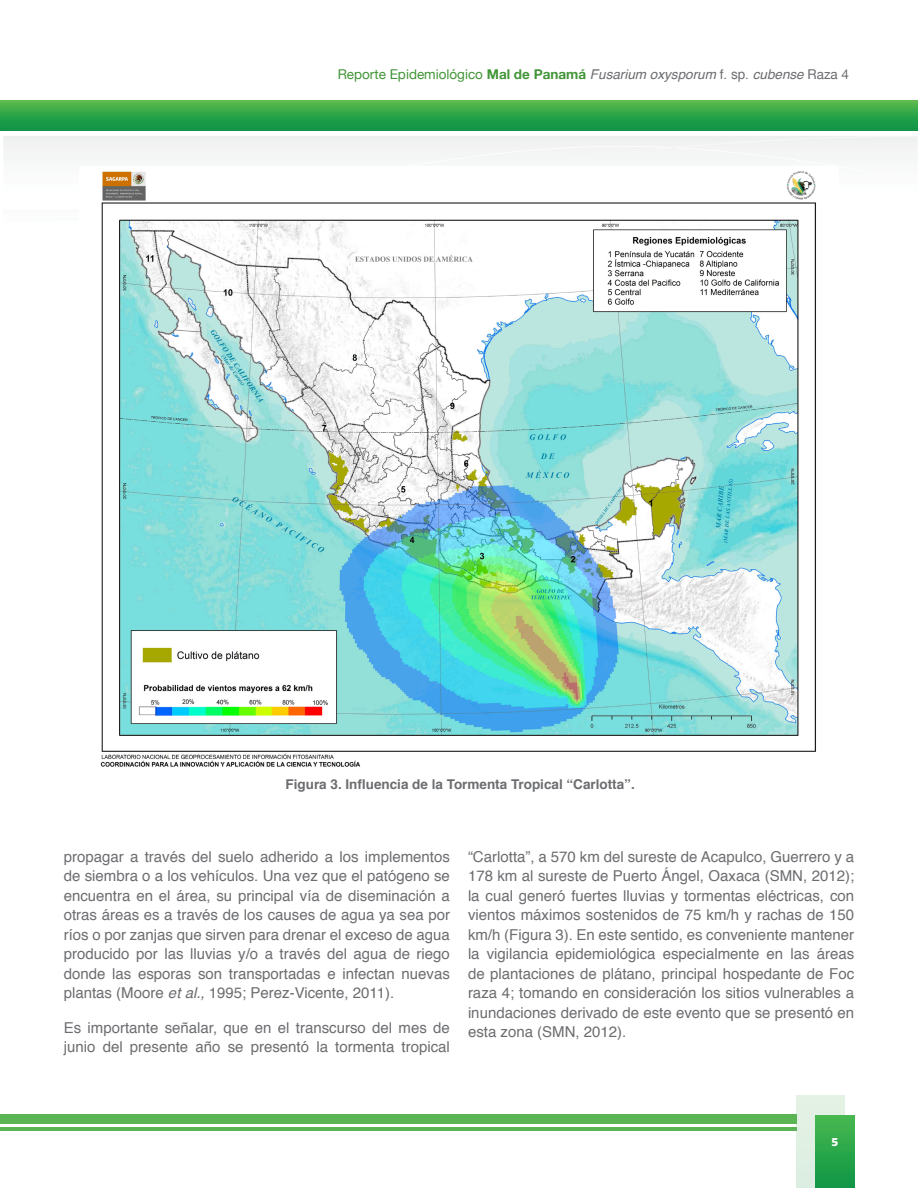
<style>
.page{position:relative;width:918px;height:1188px;background:#fff}
.page>*{position:absolute;margin:0;border:0;box-sizing:border-box;transform-origin:0 0}
.t1{font:15px/19.5px "Helvetica";color:#6c6d70;text-align:justify}
.t2{font:italic 13.5px "Helvetica";color:#6c6d70}
.t3{font:700 13.5px "Helvetica";color:#6c6d70}
.t4{font:13.5px "Presidencia Fuerte";color:#fff}
.s1{font-family:"Helvetica Neue";font-style:normal;color:#429538}
.s2{font-family:"Helvetica Neue";font-weight:700;font-style:normal;color:#429538}
.s3{font-style:normal}
.s4{font-family:"Helvetica Neue";font-style:normal}
.s5{font-style:italic}
</style>
<div class="page">
<div style="left:3px;top:136px;width:912px;height:25px;background:#f3f4f4"></div>
<div style="left:1px;top:100px;width:917px;height:30px;background:linear-gradient(to bottom,#59ba4c,#0a9346)"></div>
<div style="left:796px;top:1095px;width:49px;height:93px;background:#e2f0e4"></div>
<div style="left:816px;top:1115px;width:38px;height:73px;background:linear-gradient(to bottom,#49b850,#0e9646)"></div>
<div style="left:0;top:1115px;width:796px;height:9px;background:#5cb554"></div>
<hr style="left:0;top:1128px;width:796px;height:3px;background:#5cb554">
<img style="left:100px;top:171px;width:716px;height:596px">
<p class="t2" style="left:338px;top:64px;width:513px"><span class="s1">Reporte Epidemiológico</span> <span class="s2">Mal de Panamá</span> Fusarium oxysporum <span class="s3">f. sp.</span> cubense <span class="s4">Raza 4</span></p>
<p class="t3" style="left:286px;top:774px;width:351px">Figura 3. Influencia de la Tormenta Tropical “Carlotta”.</p>
<p class="t1" style="left:64px;top:847px;width:388px">propagar a través del suelo adherido a los implementos de siembra o a los vehículos. Una vez que el patógeno se encuentra en el área, su principal vía de diseminación a otras áreas es a través de los causes de agua ya sea por ríos o por zanjas que sirven para drenar el exceso de agua producido por las lluvias y/o a través del agua de riego donde las esporas son transportadas e infectan nuevas plantas (Moore <span class="s5">et al.,</span> 1995; Perez-Vicente, 2011).</p>
<p class="t1" style="left:64px;top:1018px;width:388px">Es importante señalar, que en el transcurso del mes de junio del presente año se presentó la tormenta tropical</p>
<p class="t1" style="left:468px;top:847px;width:388px">“Carlotta”, a 570 km del sureste de Acapulco, Guerrero y a 178 km al sureste de Puerto Ángel, Oaxaca (SMN, 2012); la cual generó fuertes lluvias y tormentas eléctricas, con vientos máximos sostenidos de 75 km/h y rachas de 150 km/h (Figura 3). En este sentido, es conveniente mantener la vigilancia epidemiológica especialmente en las áreas de plantaciones de plátano, principal hospedante de Foc raza 4; tomando en consideración los sitios vulnerables a inundaciones derivado de este evento que se presentó en esta zona (SMN, 2012).</p>
<p class="t4" style="left:831px;top:1135px;width:9px">5</p>
</div>
